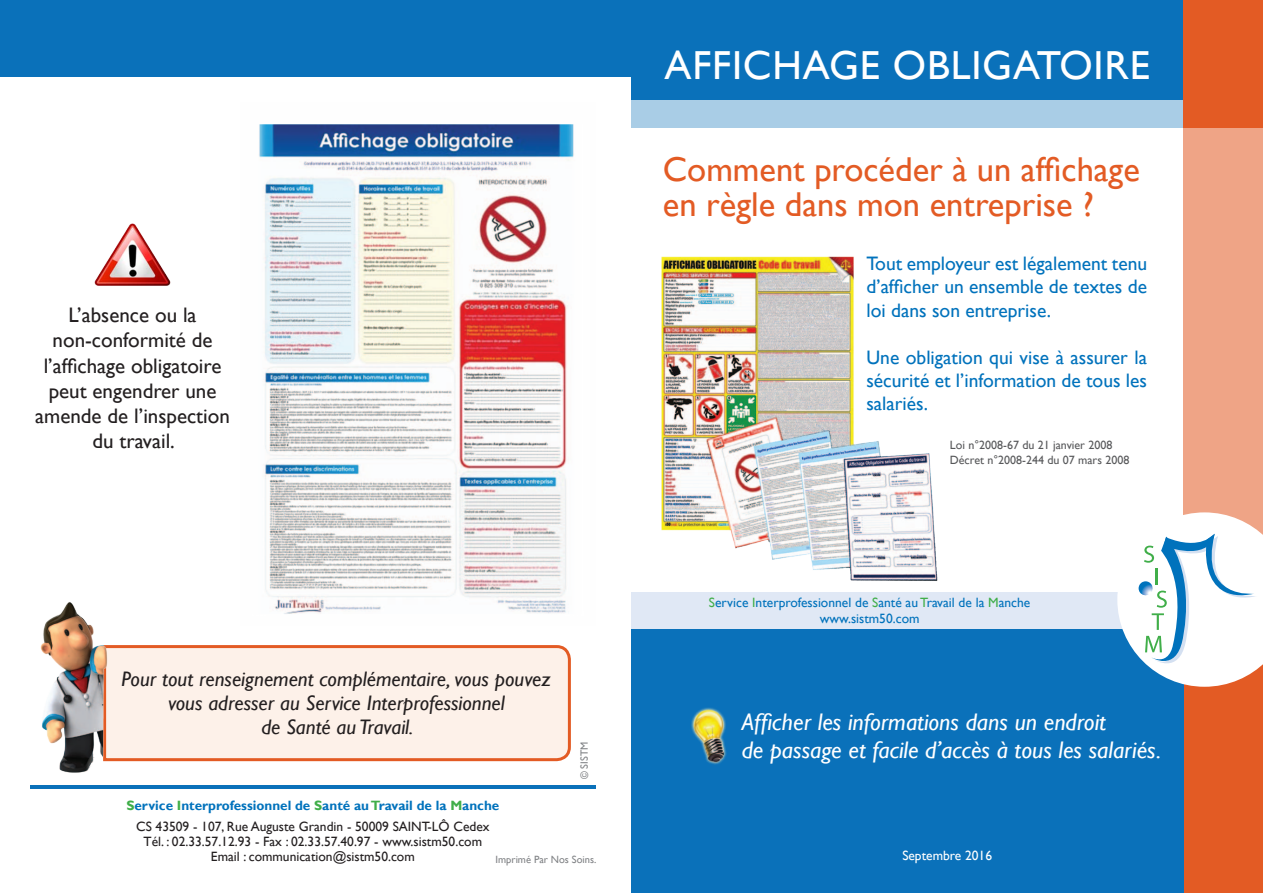
<style>
.page{position:relative;width:1263px;height:893px;background:#fff}
.page>*{position:absolute;margin:0;border:0;box-sizing:border-box;transform-origin:0 0}
.t1{font:40.5px "Gill Sans";letter-spacing:.02em;color:#fff}
.t2{font:34.5px "Gill Sans";color:#e35b24}
.t3{font:italic 24px "Gill Sans";color:#fff}
.t4{font:italic 21px/24px "Gill Sans";color:#231f20;text-align:center}
.t5{font:21px/25.2px "Gill Sans";color:#231f20;text-align:center}
.t6{font:19.5px/23.4px "Gill Sans";color:#0072bc;text-align:justify}
.t7{font:13.5px "Gill Sans";color:#231f20}
.t8{font:13.5px "Gill Sans";color:#0072bc}
.t9{font:700 13.5px "Gill Sans";color:#0072bc}
.t10{font:13.5px "Gill Sans";color:#fff}
.t11{font:12px "Gill Sans";color:#57585a}
.t12{font:10.5px "Gill Sans";color:#808285}
.s1{color:#40ae49}
</style>
<div class="page">
<div style="left:631px;top:629px;width:558px;height:264px;background:#0a71ba"></div>
<div style="left:0;top:0;width:1263px;height:77px;background:#0a71ba"></div>
<div style="left:1184px;top:664px;width:79px;height:229px;background:#e35b24"></div>
<div style="left:631px;top:592px;width:552px;height:37px;background:#e0e8f5"></div>
<div style="left:631px;top:0;width:632px;height:100px;background:#0a71ba"></div>
<div style="left:1183px;top:107px;width:80px;height:463px;background:#efa486"></div>
<svg style="left:1117px;top:512px;width:146px;height:175px"></svg>
<div style="left:1183px;top:0;width:80px;height:128px;background:#e35b24"></div>
<img style="left:691px;top:707px;width:36px;height:57px">
<img style="left:661px;top:256px;width:277px;height:325px">
<div style="left:631px;top:100px;width:552px;height:28px;background:#a9cde6"></div>
<img style="left:94px;top:223px;width:77px;height:63px">
<svg style="left:109px;top:645px;width:462px;height:117px;background:#fbe8dd"></svg>
<hr style="left:30px;top:785px;width:565px;height:4px;background:#0a71ba">
<img style="left:40px;top:602px;width:69px;height:171px">
<img style="left:259px;top:124px;width:315px;height:490px">
<p class="t5" style="left:69px;top:303px;width:129px">L’absence ou la</p>
<p class="t5" style="left:35px;top:328px;width:196px">non-conformité de l’affichage obligatoire peut engendrer une amende de l’inspection du travail.</p>
<p class="t4" style="left:122px;top:668px;width:431px">Pour tout renseignement complémentaire, vous pouvez vous adresser au Service Interprofessionnel</p>
<p class="t4" style="left:261px;top:716px;width:153px">de Santé au Travail.</p>
<p class="t12" style="left:578px;top:779px;width:39px;rotate:-90deg">© SISTM</p>
<p class="t9" style="left:126px;top:797px;width:374px"><span class="s1">S</span>ervice <span class="s1">I</span>nterprofessionnel de <span class="s1">S</span>anté au <span class="s1">T</span>ravail de la <span class="s1">M</span>anche</p>
<p class="t7" style="left:136px;top:818px;width:355px">CS 43509 - 107, Rue Auguste Grandin - 50009 SAINT-LÔ Cedex</p>
<p class="t7" style="left:144px;top:833px;width:340px">Tél. : 02.33.57.12.93 - Fax : 02.33.57.40.97 - www.sistm50.com</p>
<p class="t7" style="left:211px;top:848px;width:205px">Email : communication@sistm50.com</p>
<p class="t12" style="left:495px;top:853px;width:102px">Imprimé Par Nos Soins.</p>
<p class="t1" style="left:665px;top:42px;width:487px">AFFICHAGE OBLIGATOIRE</p>
<p class="t2" style="left:663px;top:149px;width:478px">Comment procéder à un affichage</p>
<p class="t2" style="left:663px;top:184px;width:432px">en règle dans mon entreprise ?</p>
<p class="t6" style="left:866px;top:252px;width:282px">Tout employeur est légalement tenu d’afficher un ensemble de textes de loi dans son entreprise.</p>
<p class="t6" style="left:866px;top:346px;width:282px">Une obligation qui vise à assurer la sécurité et l’information de tous les salariés.</p>
<p class="t11" style="left:950px;top:438px;width:164px">Loi n°2008-67 du 21 janvier 2008</p>
<p class="t11" style="left:950px;top:452px;width:181px">Décret n°2008-244 du 07 mars 2008</p>
<p class="t8" style="left:709px;top:594px;width:323px"><span class="s1">S</span>ervice <span class="s1">I</span>nterprofessionnel de <span class="s1">S</span>anté au <span class="s1">T</span>ravail de la <span class="s1">M</span>anche</p>
<p class="t8" style="left:820px;top:611px;width:101px">www.sistm50.com</p>
<p class="t3" style="left:742px;top:708px;width:366px">Afficher les informations dans un endroit</p>
<p class="t3" style="left:742px;top:736px;width:421px">de passage et facile d’accès à tous les salariés.</p>
<p class="t10" style="left:902px;top:847px;width:91px">Septembre 2016</p>
</div>
